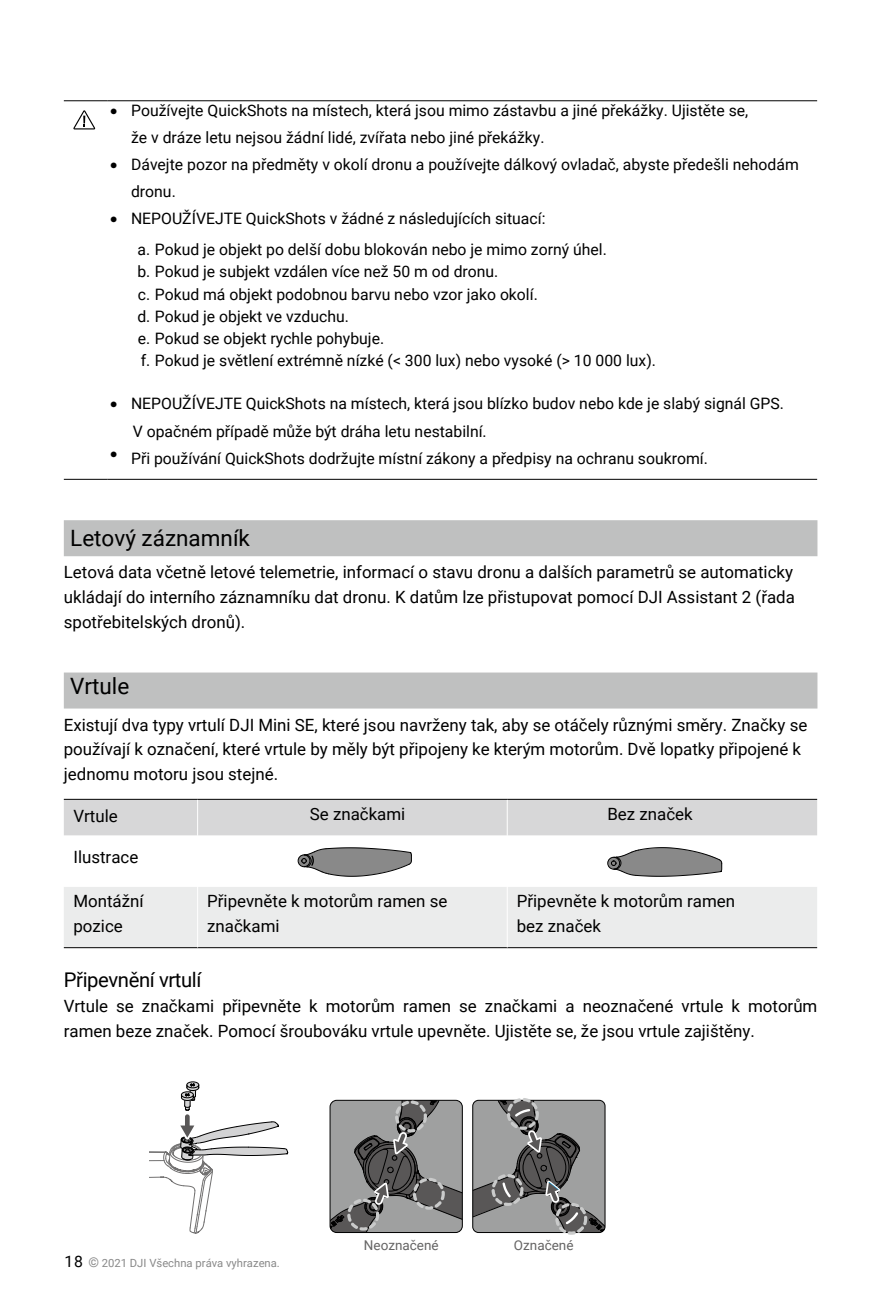
<style>
.page{position:relative;width:881px;height:1308px;background:#fff}
.page>*{position:absolute;margin:0;border:0;box-sizing:border-box;transform-origin:0 0}
.内文{font:22.5px "Roboto";color:#000}
.内文-2{font:20.25px "Roboto";letter-spacing:-.02em;color:#000}
.内文-3{font:16.88px/24.8px "Roboto";color:#000}
.带点内文{font:15.75px/22.1px "Roboto";color:#000}
.标字{font:13.5px "Roboto";color:#656464}
.t1{font:11.25px "Roboto";color:#898989}
.s1{font-size:15.75px;color:#000}
.s2{font-size:13.5px}
</style>
<div class="page">
<div style="left:64px;top:520px;width:753px;height:36px;background:#bfc0c0"></div>
<div style="left:64px;top:672px;width:753px;height:36px;background:#bfc0c0"></div>
<div style="left:64px;top:800px;width:752px;height:35px;background:#d7d7d8"></div>
<div style="left:64px;top:887px;width:752px;height:60px;background:#ebecec"></div>
<hr style="left:64px;top:947px;width:133px;height:1px;background:#000">
<hr style="left:197px;top:947px;width:310px;height:1px;background:#000">
<hr style="left:507px;top:947px;width:309px;height:1px;background:#000">
<hr style="left:197px;top:799px;width:1px;height:36px;background:#fff">
<hr style="left:506px;top:799px;width:1px;height:36px;background:#fff">
<hr style="left:197px;top:887px;width:1px;height:60px;background:#fff">
<hr style="left:506px;top:887px;width:1px;height:60px;background:#fff">
<hr style="left:64px;top:799px;width:133px;height:1px;background:#000">
<hr style="left:197px;top:799px;width:310px;height:1px;background:#000">
<hr style="left:507px;top:799px;width:309px;height:1px;background:#000">
<svg style="left:298px;top:847px;width:114px;height:29px"></svg>
<svg style="left:607px;top:847px;width:115px;height:29px"></svg>
<hr style="left:64px;top:100px;width:43px;height:1px;background:#000">
<hr style="left:107px;top:100px;width:709px;height:1px;background:#000">
<hr style="left:64px;top:479px;width:43px;height:1px;background:#000">
<hr style="left:107px;top:479px;width:709px;height:1px;background:#000">
<svg style="left:73px;top:110px;width:22px;height:19px"></svg>
<svg style="left:330px;top:1100px;width:132px;height:132px"></svg>
<svg style="left:472px;top:1098px;width:133px;height:136px"></svg>
<svg style="left:149px;top:1081px;width:139px;height:152px"></svg>
<p class="带点内文" style="left:131px;top:96px;width:618px;line-height:27px;text-indent:-21px">• Používejte QuickShots na místech, která jsou mimo zástavbu a jiné překážky. Ujistěte se, že v dráze letu nejsou žádní lidé, zvířata nebo jiné překážky.</p>
<p class="带点内文" style="left:131px;top:150px;width:669px;line-height:27px;text-indent:-21px">• Dávejte pozor na předměty v okolí dronu a používejte dálkový ovladač, abyste předešli nehodám dronu.</p>
<p class="带点内文" style="left:110px;top:207px;width:437px">• NEPOUŽÍVEJTE QuickShots v žádné z následujících situací:</p>
<p class="带点内文" style="left:137px;top:238px;width:520px">a. Pokud je objekt po delší dobu blokován nebo je mimo zorný úhel.<br>b. Pokud je subjekt vzdálen více než 50 m od dronu.<br>c. Pokud má objekt podobnou barvu nebo vzor jako okolí.<br>d. Pokud je objekt ve vzduchu.<br>e. Pokud se objekt rychle pohybuje.<br>f. Pokud je světlení extrémně nízké (&lt; 300 lux) nebo vysoké (&gt; 10 000 lux).</p>
<p class="带点内文" style="left:133px;top:390px;width:652px;line-height:27px;text-indent:-23px">• NEPOUŽÍVEJTE QuickShots na místech, která jsou blízko budov nebo kde je slabý signál GPS.<br>V opačném případě může být dráha letu nestabilní.</p>
<p class="带点内文" style="left:110px;top:446px;width:599px">• Při používání QuickShots dodržujte místní zákony a předpisy na ochranu soukromí.</p>
<p class="内文" style="left:70px;top:522px;width:181px">Letový záznamník</p>
<p class="内文-3" style="left:64px;top:559px;width:732px;text-align:justify">Letová data včetně letové telemetrie, informací o stavu dronu a dalších parametrů se automaticky ukládají do interního záznamníku dat dronu. K datům lze přistupovat pomocí DJI Assistant 2 (řada spotřebitelských dronů).</p>
<p class="内文" style="left:70px;top:670px;width:61px">Vrtule</p>
<p class="内文-3" style="left:64px;top:711px;width:744px">Existují dva typy vrtulí DJI Mini SE, které jsou navrženy tak, aby se otáčely různými směry. Značky se používají k označení, které vrtule by měly být připojeny ke kterým motorům. Dvě lopatky připojené k jednomu motoru jsou stejné.</p>
<p class="内文-3" style="left:73px;top:802px;width:46px">Vrtule</p>
<p class="内文-3" style="left:310px;top:801px;width:97px">Se značkami</p>
<p class="内文-3" style="left:607px;top:801px;width:87px">Bez značek</p>
<p class="内文-3" style="left:73px;top:844px;width:66px">Ilustrace</p>
<p class="内文-3" style="left:73px;top:888px;width:72px">Montážní pozice</p>
<p class="内文-3" style="left:207px;top:888px;width:241px">Připevněte k motorům ramen se značkami</p>
<p class="内文-3" style="left:516px;top:888px;width:220px">Připevněte k motorům ramen bez značek</p>
<p class="内文-2" style="left:64px;top:965px;width:139px">Připevnění vrtulí</p>
<p class="内文-3" style="left:64px;top:993px;width:754px">Vrtule se značkami připevněte k motorům ramen se značkami a neoznačené vrtule k motorům ramen beze značek. Pomocí šroubováku vrtule upevněte. Ujistěte se, že jsou vrtule zajištěny.</p>
<p class="t1" style="left:64px;top:1254px;width:217px"><span class="s1">18</span> <span class="s2">©</span> 2021 DJI Všechna práva vyhrazena.</p>
<p class="标字" style="left:364px;top:1236px;width:76px">Neoznačené</p>
<p class="标字" style="left:513px;top:1236px;width:61px">Označené</p>
</div>
